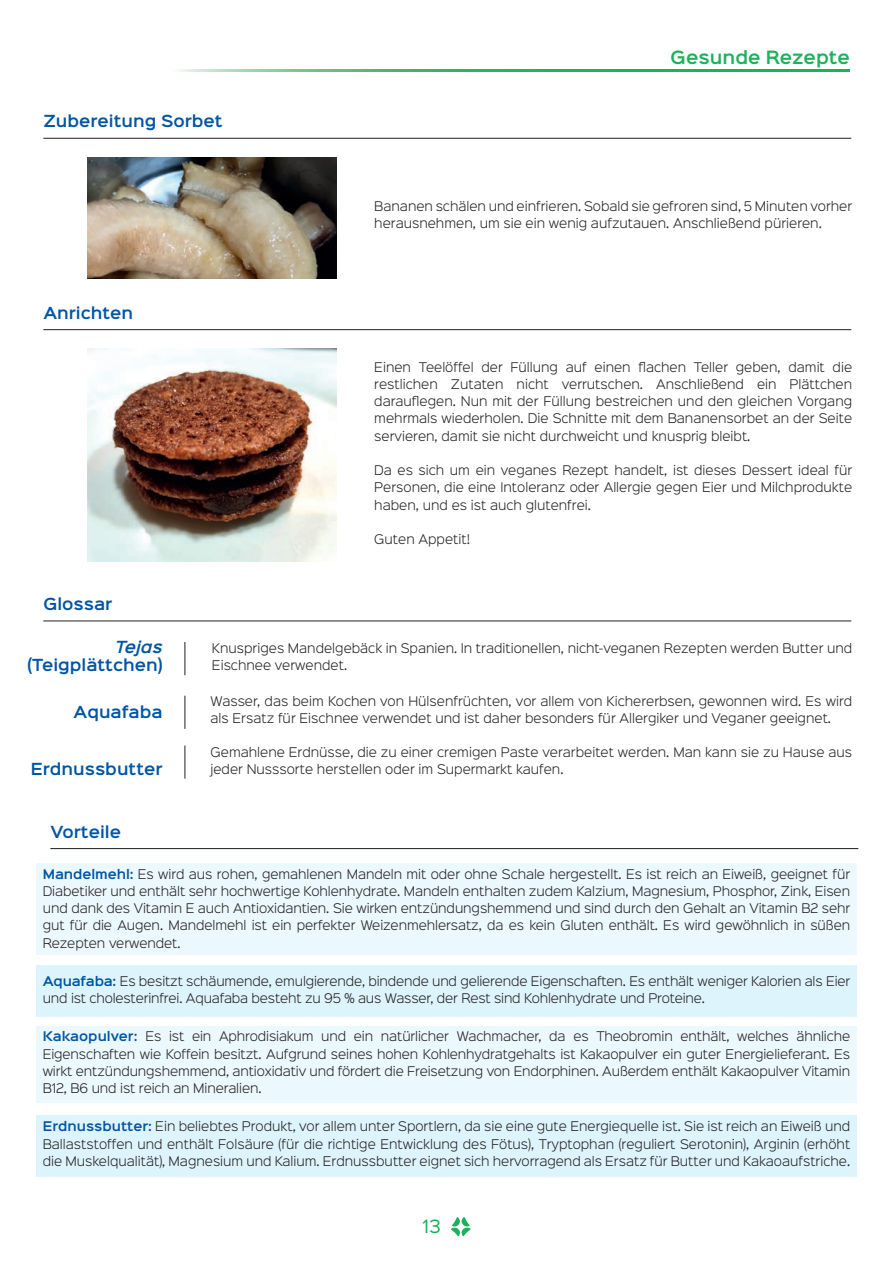
<style>
.page{position:relative;width:893px;height:1263px;background:#fff}
.page>*{position:absolute;margin:0;border:0;box-sizing:border-box;transform-origin:0 0}
.t1{font:600 16.5px "Sinkin Sans 600";color:#1cb15b}
.t2{font:16.5px "Sinkin Sans 400";color:#1cb15b}
.t3{font:600 15px "Sinkin Sans 600";color:#0155a5}
.t4{font:italic 600 15px "Sinkin Sans 600";color:#0155a5}
.t5{font:300 12px/17.2px "Sinkin Sans 300";color:#231f20}
.s1{font-family:"Sinkin Sans 600";font-weight:600;color:#0155a5}
</style>
<div class="page">
<svg style="left:178px;top:70px;width:672px;height:2px"></svg>
<svg style="left:451px;top:1217px;width:20px;height:19px"></svg>
<hr style="left:43px;top:138px;width:808px;height:1px;background:#231f20">
<hr style="left:43px;top:620px;width:808px;height:1px;background:#231f20">
<hr style="left:43px;top:329px;width:808px;height:1px;background:#231f20">
<hr style="left:50px;top:848px;width:808px;height:1px;background:#231f20">
<div style="left:36px;top:864px;width:821px;height:91px;background:#ebf8fd"></div>
<div style="left:36px;top:965px;width:821px;height:52px;background:#def4fc"></div>
<div style="left:36px;top:1027px;width:821px;height:76px;background:#ebf8fd"></div>
<div style="left:36px;top:1115px;width:821px;height:62px;background:#def4fc"></div>
<img style="left:87px;top:158px;width:250px;height:120px">
<img style="left:87px;top:349px;width:250px;height:212px">
<hr style="left:185px;top:642px;width:1px;height:33px;background:#231f20">
<hr style="left:185px;top:696px;width:1px;height:33px;background:#231f20">
<hr style="left:185px;top:745px;width:1px;height:34px;background:#231f20">
<p class="t3" style="left:43px;top:108px;width:181px">Zubereitung Sorbet</p>
<p class="t3" style="left:43px;top:299px;width:91px">Anrichten</p>
<p class="t3" style="left:43px;top:591px;width:71px">Glossar</p>
<h1 class="t1" style="left:671px;top:43px;width:181px">Gesunde Rezepte</h1>
<p class="t5" style="left:374px;top:197px;width:479px">Bananen schälen und einfrieren. Sobald sie gefroren sind, 5 Minuten vorher herausnehmen, um sie ein wenig aufzutauen. Anschließend pürieren.</p>
<p class="t5" style="left:374px;top:357px;width:479px;text-align:justify">Einen Teelöffel der Füllung auf einen flachen Teller geben, damit die restlichen Zutaten nicht verrutschen. Anschließend ein Plättchen darauflegen. Nun mit der Füllung bestreichen und den gleichen Vorgang mehrmals wiederholen. Die Schnitte mit dem Bananensorbet an der Seite servieren, damit sie nicht durchweicht und knusprig bleibt.</p>
<p class="t5" style="left:374px;top:461px;width:479px;text-align:justify">Da es sich um ein veganes Rezept handelt, ist dieses Dessert ideal für Personen, die eine Intoleranz oder Allergie gegen Eier und Milchprodukte haben, und es ist auch glutenfrei.</p>
<p class="t5" style="left:374px;top:530px;width:97px">Guten Appetit!</p>
<p class="t4" style="left:115px;top:634px;width:49px">Tejas</p>
<p class="t3" style="left:27px;top:652px;width:137px">(Teigplättchen)</p>
<p class="t3" style="left:74px;top:698px;width:90px">Aquafaba</p>
<p class="t3" style="left:31px;top:756px;width:133px">Erdnussbutter</p>
<p class="t3" style="left:50px;top:818px;width:72px">Vorteile</p>
<p class="t5" style="left:212px;top:639px;width:642px">Knuspriges Mandelgebäck in Spanien. In traditionellen, nicht-veganen Rezepten werden Butter und<br>Eischnee verwendet.</p>
<p class="t5" style="left:211px;top:691px;width:643px">Wasser, das beim Kochen von Hülsenfrüchten, vor allem von Kichererbsen, gewonnen wird. Es wird als Ersatz für Eischnee verwendet und ist daher besonders für Allergiker und Veganer geeignet.</p>
<p class="t5" style="left:211px;top:742px;width:643px">Gemahlene Erdnüsse, die zu einer cremigen Paste verarbeitet werden. Man kann sie zu Hause aus jeder Nusssorte herstellen oder im Supermarkt kaufen.</p>
<p class="t5" style="left:43px;top:864px;width:809px;text-align:justify"><span class="s1">Mandelmehl:</span> Es wird aus rohen, gemahlenen Mandeln mit oder ohne Schale hergestellt. Es ist reich an Eiweiß, geeignet für Diabetiker und enthält sehr hochwertige Kohlenhydrate. Mandeln enthalten zudem Kalzium, Magnesium, Phosphor, Zink, Eisen und dank des Vitamin E auch Antioxidantien. Sie wirken entzündungshemmend und sind durch den Gehalt an Vitamin B2 sehr gut für die Augen. Mandelmehl ist ein perfekter Weizenmehlersatz, da es kein Gluten enthält. Es wird gewöhnlich in süßen Rezepten verwendet.</p>
<p class="t5" style="left:43px;top:972px;width:809px"><span class="s1">Aquafaba:</span> Es besitzt schäumende, emulgierende, bindende und gelierende Eigenschaften. Es enthält weniger Kalorien als Eier und ist cholesterinfrei. Aquafaba besteht zu 95 % aus Wasser, der Rest sind Kohlenhydrate und Proteine.</p>
<p class="t5" style="left:43px;top:1027px;width:809px;text-align:justify"><span class="s1">Kakaopulver:</span> Es ist ein Aphrodisiakum und ein natürlicher Wachmacher, da es Theobromin enthält, welches ähnliche Eigenschaften wie Koffein besitzt. Aufgrund seines hohen Kohlenhydratgehalts ist Kakaopulver ein guter Energielieferant. Es wirkt entzündungshemmend, antioxidativ und fördert die Freisetzung von Endorphinen. Außerdem enthält Kakaopulver Vitamin B12, B6 und ist reich an Mineralien.</p>
<p class="t5" style="left:43px;top:1117px;width:809px;text-align:justify"><span class="s1">Erdnussbutter:</span> Ein beliebtes Produkt, vor allem unter Sportlern, da sie eine gute Energiequelle ist. Sie ist reich an Eiweiß und Ballaststoffen und enthält Folsäure (für die richtige Entwicklung des Fötus), Tryptophan (reguliert Serotonin), Arginin (erhöht die Muskelqualität), Magnesium und Kalium. Erdnussbutter eignet sich hervorragend als Ersatz für Butter und Kakaoaufstriche.</p>
<h1 class="t2" style="left:422px;top:1212px;width:20px">13</h1>
</div>
